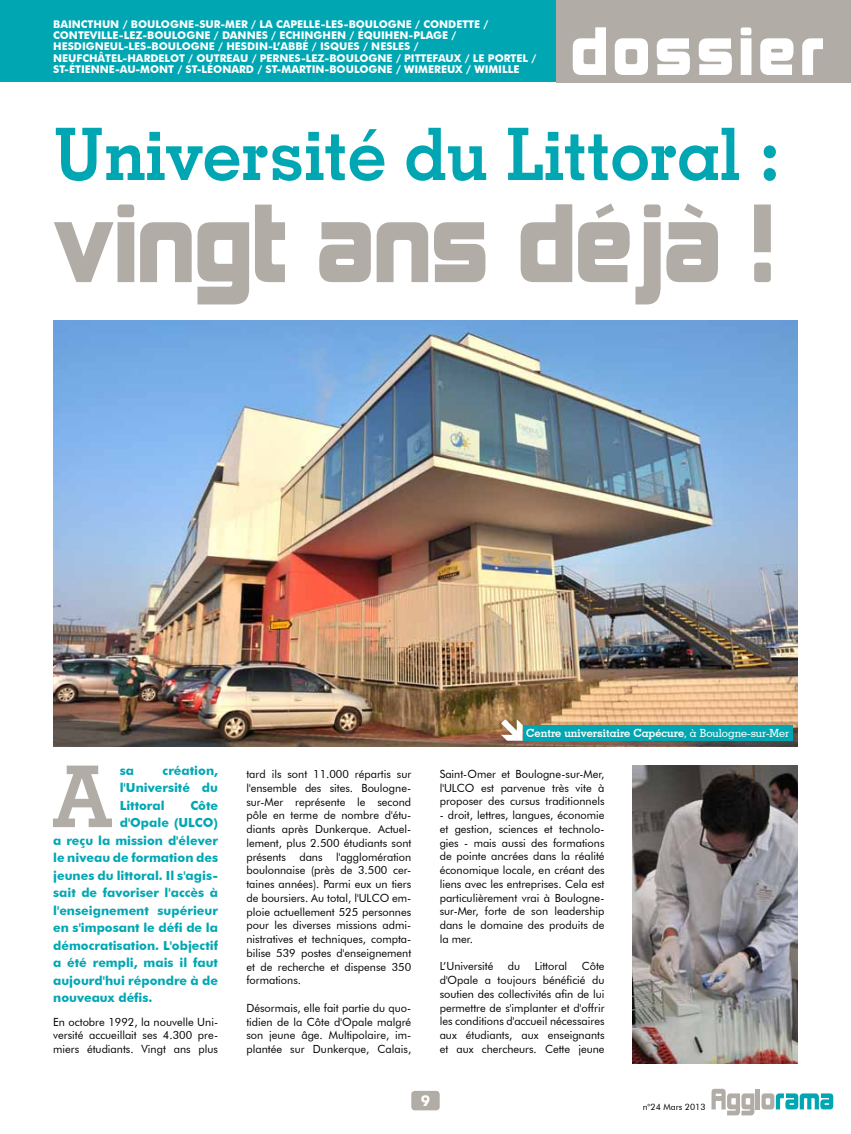
<style>
.page{position:relative;width:851px;height:1134px;background:#fff}
.page>*{position:absolute;margin:0;border:0;box-sizing:border-box;transform-origin:0 0}
.t1{font:102.12px "Kimberley";color:#b1aca6;scale:.95 1}
.t2{font:700 85.38px "Geometric Slab 703 BT";color:#b1aca6}
.t3{font:700 72.5px "Geometric Slab 703 BT";color:#00a7b3;scale:.95 1}
.t4{font:62.5px "Kimberley";letter-spacing:.08em;color:#fff}
.t5{font:700 15px "Futura BT";color:#fff}
.t6{font:700 12.5px/17.5px "Futura BT";color:#00a7b3;text-align:justify}
.t7{font:11.25px/13.8px "Futura BT";color:#000;text-align:justify}
.t8{font:700 11.25px "Geometric Slab 703 BT";color:#fff}
.t9{font:700 10.62px "Futura BT";color:#fff}
.t10{font:8.75px "Futura BT";color:#000}
.s1{font-weight:500}
</style>
<div class="page">
<div style="left:0;top:0;width:850px;height:81px;background:#00a7b3"></div>
<div style="left:556px;top:0;width:294px;height:83px;background:#b1aca6"></div>
<div style="left:755px;top:1089px;width:5px;height:20px;background:#b1aca6"></div>
<svg style="left:761px;top:1093px;width:72px;height:16px"></svg>
<svg style="left:711px;top:1089px;width:43px;height:26px"></svg>
<div style="left:411px;top:1091px;width:28px;height:19px;background:#b1aca6;border-radius:4px"></div>
<img style="left:53px;top:321px;width:744px;height:425px">
<img style="left:632px;top:765px;width:165px;height:298px">
<div style="left:522px;top:725px;width:270px;height:16px;background:#00a7b3"></div>
<svg style="left:501px;top:719px;width:21px;height:22px"></svg>
<p class="t9" style="left:53px;top:18px;width:94px">Baincthu n / Boulo</p>
<p class="t9" style="left:170px;top:18px;width:195px">gne-sur-Mer / La Capelle-les-Boulo</p>
<p class="t9" style="left:388px;top:18px;width:102px">gne / Condette /</p>
<p class="t9" style="left:53px;top:29px;width:110px">Conteville-lez-Boulo</p>
<p class="t9" style="left:186px;top:29px;width:101px">gne / Dannes / Ech</p>
<p class="t9" style="left:300px;top:29px;width:157px">inghen / Équihen-Plage /</p>
<p class="t9" style="left:53px;top:40px;width:115px">Hesdigneul-les-Boulo</p>
<p class="t9" style="left:191px;top:40px;width:98px">gne / Hesdin-l’Abb</p>
<p class="t9" style="left:302px;top:40px;width:117px">é / Isques / Nesles /</p>
<p class="t9" style="left:53px;top:51px;width:23px">Neufch</p>
<p class="t9" style="left:97px;top:51px;width:248px">âtel-Hardelot / Outreau / Pernes-lez-Boulo</p>
<p class="t9" style="left:368px;top:51px;width:128px">gne / Pittefaux / Le Por</p>
<p class="t9" style="left:510px;top:51px;width:27px">tel /</p>
<p class="t9" style="left:53px;top:63px;width:292px">St-Étienne-au-Mont / St-Léonard / St-Martin-Boulo</p>
<p class="t9" style="left:368px;top:63px;width:152px">gne / Wimereux / Wimille</p>
<h3 class="t4" style="left:570px;top:17px;width:255px">dossier</h3>
<h3 class="t3" style="left:53px;top:110px;width:767px">Université du Littoral :</h3>
<h1 class="t1" style="left:53px;top:187px;width:760px">vingt ans déjà !</h1>
<h2 class="t2" style="left:53px;top:745px;width:60px">A</h2>
<p class="t6" style="left:120px;top:761px;width:16px">sa</p>
<p class="t6" style="left:120px;top:761px;width:100px;text-indent:43px">création, l'Université du Littoral</p>
<p class="t6" style="left:190px;top:796px;width:29px">Côte</p>
<p class="t6" style="left:120px;top:814px;width:100px">d'Opale (ULCO)</p>
<p class="t6" style="left:53px;top:831px;width:166px">a reçu la mission d'élever</p>
<p class="t6" style="left:53px;top:849px;width:166px">le niveau de formation des</p>
<p class="t6" style="left:53px;top:866px;width:166px">jeunes du littoral. I l s'agis-</p>
<p class="t6" style="left:53px;top:884px;width:166px">sait de favoriser l'accès à</p>
<p class="t6" style="left:53px;top:901px;width:166px">l'enseignement supérieur</p>
<p class="t6" style="left:53px;top:919px;width:166px">en s'imposant le défi de la</p>
<p class="t6" style="left:53px;top:936px;width:166px">démocratisation. L'objectif</p>
<p class="t6" style="left:53px;top:954px;width:166px">a été rempli, mais il faut</p>
<p class="t6" style="left:53px;top:971px;width:166px">aujourd'hui répondre à de</p>
<p class="t6" style="left:53px;top:989px;width:101px">nouveaux défis.</p>
<p class="t7" style="left:53px;top:1014px;width:166px">En octobre 1992, la nouvelle Uni&shy;versité accueillait ses 4.300 pre&shy;miers étudiants. Vingt ans plus</p>
<p class="t7" style="left:246px;top:767px;width:166px">tard ils sont 11.000 répartis sur l'ensemble des sites. Boulogne&shy;sur-Mer représente le second pôle en terme de nombre d'étu&shy;diants après Dunkerque. Actuel&shy;lement, plus 2.500 étudiants sont présents dans l'agglomération boulonnaise (près de 3.500 cer&shy;taines années). Parmi eux un tiers de boursiers. Au total, l'ULCO em&shy;ploie actuellement 525 personnes pour les diverses missions admi&shy;nistratives et techniques, compta&shy;bilise 539 postes d'enseignement et de recherche et dispense 350 formations.</p>
<p class="t7" style="left:246px;top:1001px;width:166px">Désormais, elle fait partie du quo&shy;tidien de la Côte d'Opale malgré son jeune âge. Multipolaire, im&shy;plantée sur Dunkerque, Calais,</p>
<p class="t8" style="left:526px;top:726px;width:264px">Centre universitaire Capécure<span class="s1">, à Boulogne-sur-Mer</span></p>
<p class="t7" style="left:439px;top:767px;width:166px">Saint-Omer et Boulogne-sur-Mer, l'ULCO est parvenue très vite à proposer des cursus traditionnels</p>
<p class="t7" style="left:439px;top:808px;width:166px">- droit, lettres, langues, économie et gestion, sciences et technolo&shy;gies - mais aussi des formations de pointe ancrées dans la réalité économique locale, en créant des liens avec les entreprises. Cela est particulièrement vrai à Boulogne&shy;sur-Mer, forte de son leadership dans le domaine des produits de la mer.</p>
<p class="t7" style="left:439px;top:959px;width:55px">L’Université</p>
<p class="t7" style="left:508px;top:959px;width:14px">du</p>
<p class="t7" style="left:534px;top:959px;width:34px">Littoral</p>
<p class="t7" style="left:439px;top:959px;width:166px;text-indent:142px">Côte d'Opale a toujours bénéficié du soutien des collectivités afin de lui permettre de s'implanter et d'offrir les conditions d'accueil nécessaires aux étudiants, aux enseignants et aux chercheurs. Cette jeune</p>
<h3 class="t5" style="left:421px;top:1092px;width:11px">9</h3>
<p class="t10" style="left:642px;top:1101px;width:64px">n°24 Mars 2013</p>
</div>
